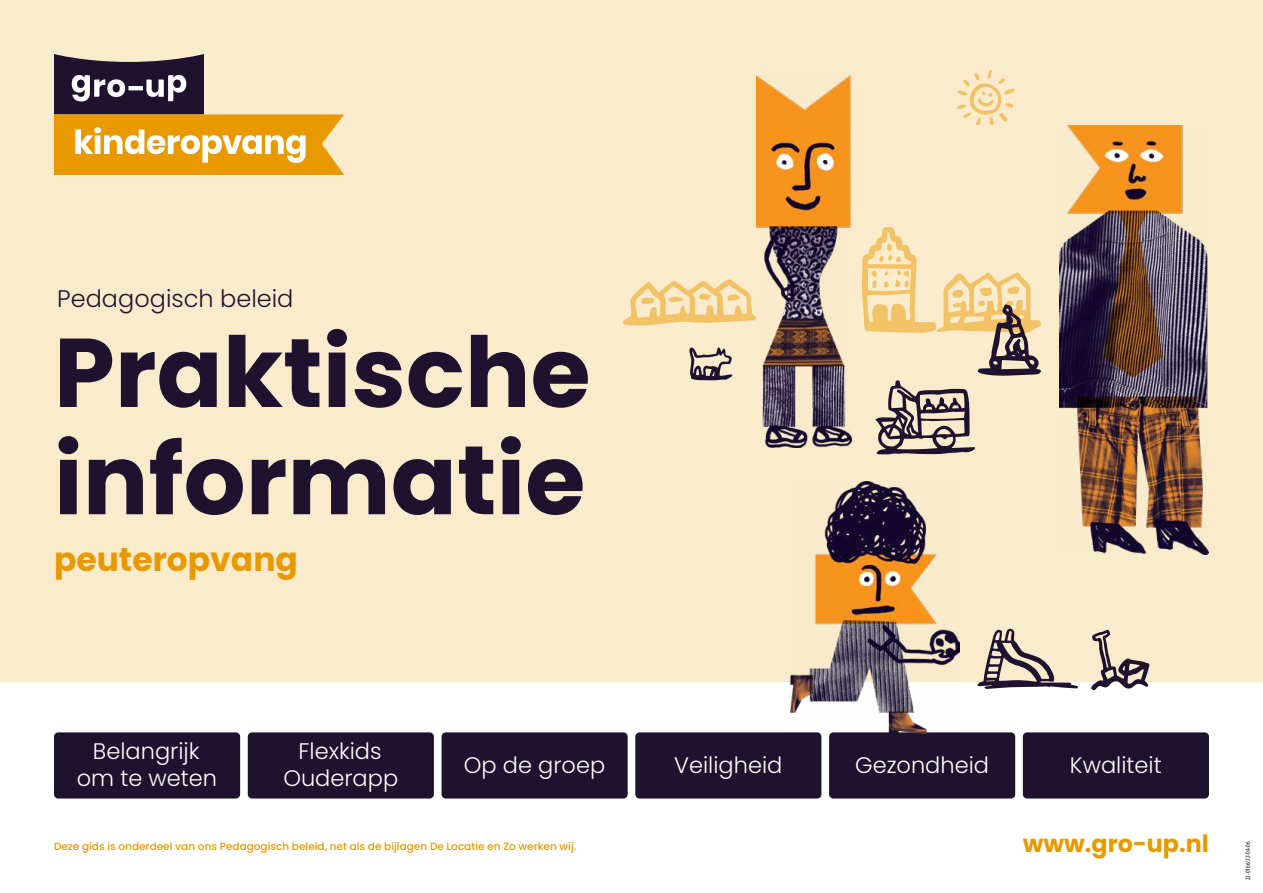
<style>
.page{position:relative;width:1263px;height:893px;background:#fff}
.page>*{position:absolute;margin:0;border:0;box-sizing:border-box;transform-origin:0 0}
.t1{font:700 97.5px/107.2px "Poppins";color:#1f122e}
.t2{font:700 33px "Poppins";color:#e89900}
.t3{font:300 24px "Poppins";color:#1f122e}
.t4{font:700 23.85px "Poppins";color:#e89900}
.t5{font:300 22.5px/27px "Poppins";color:#fff;text-align:center}
.t6{font:500 10.5px "Poppins";color:#e89900}
.t7{font:condensed 6.75px "Myriad Pro";color:#1f122e}
</style>
<div class="page">
<div style="left:0;top:0;width:1263px;height:682px;background:#faebcc"></div>
<svg style="left:54px;top:54px;width:290px;height:121px"></svg>
<div style="left:54px;top:732px;width:186px;height:66px;background:#1f122e;border-radius:4px"></div>
<div style="left:248px;top:732px;width:186px;height:66px;background:#1f122e;border-radius:4px"></div>
<div style="left:441px;top:732px;width:187px;height:66px;background:#1f122e;border-radius:4px"></div>
<div style="left:635px;top:732px;width:186px;height:66px;background:#1f122e;border-radius:4px"></div>
<div style="left:829px;top:732px;width:186px;height:66px;background:#1f122e;border-radius:4px"></div>
<div style="left:1023px;top:732px;width:186px;height:66px;background:#1f122e;border-radius:4px"></div>
<img style="left:1060px;top:125px;width:149px;height:430px">
<img style="left:791px;top:481px;width:168px;height:252px">
<svg style="left:689px;top:347px;width:44px;height:33px"></svg>
<svg style="left:1091px;top:630px;width:58px;height:60px"></svg>
<svg style="left:957px;top:69px;width:57px;height:56px"></svg>
<svg style="left:977px;top:628px;width:101px;height:61px"></svg>
<img style="left:757px;top:76px;width:94px;height:371px">
<svg style="left:623px;top:279px;width:133px;height:47px"></svg>
<svg style="left:861px;top:227px;width:180px;height:228px"></svg>
<h3 class="t3" style="left:57px;top:285px;width:238px">Pedagogisch beleid</h3>
<h1 class="t1" style="left:54px;top:320px;width:538px">Praktische informatie</h1>
<h2 class="t2" style="left:54px;top:540px;width:245px">peuteropvang</h2>
<h3 class="t5" style="left:77px;top:738px;width:142px">Belangrijk om te weten</h3>
<h3 class="t5" style="left:283px;top:738px;width:116px">Flexkids<br>Ouderapp</h3>
<h3 class="t5" style="left:464px;top:751px;width:143px">Op de groep</h3>
<h3 class="t5" style="left:674px;top:751px;width:110px">Veiligheid</h3>
<h3 class="t5" style="left:855px;top:751px;width:135px">Gezondheid</h3>
<h3 class="t5" style="left:1070px;top:751px;width:93px">Kwaliteit</h3>
<p class="t6" style="left:54px;top:840px;width:524px">Deze gids is onderdeel van ons Pedagogisch beleid, net als de bijlagen De Locatie en Zo werken wij.</p>
<h3 class="t4" style="left:1023px;top:829px;width:188px">www.gro-up.nl</h3>
<p class="t7" style="left:1244px;top:880px;width:40px;rotate:-90deg">22-0166/22-04-06</p>
</div>
